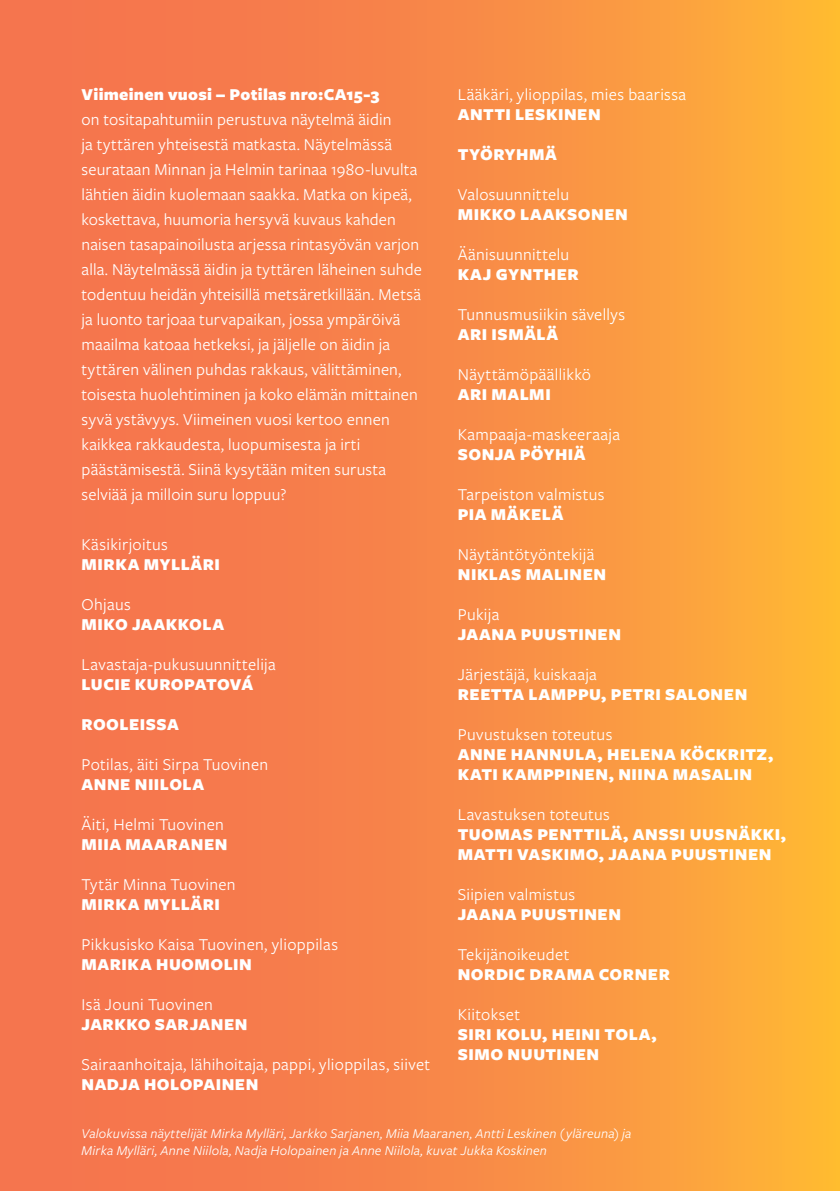
<style>
.page{position:relative;width:840px;height:1191px;background:#fff}
.page>*{position:absolute;margin:0;border:0;box-sizing:border-box;transform-origin:0 0}
.t1{font:17.2px/25px "Freight Sans Pro";letter-spacing:.015em;color:#fff}
.t2{font:900 17.2px/20px "Freight Sans Pro";letter-spacing:.03em;color:#fff}
.t3{font:italic 14px/16.8px "Freight Sans Pro";letter-spacing:.015em;color:#fff}
</style>
<div class="page">
<div style="left:0;top:0;width:839px;height:1191px;background:linear-gradient(to right,#f36953,#feaf39)"></div>
<img style="left:0;top:595px;width:1px;height:596px">
<p class="t2" style="left:81px;top:84px;width:299px">Viimeinen vuosi – Potilas nro:CA15-3</p>
<p class="t1" style="left:81px;top:106px;width:342px">on tositapahtumiin perustuva näytelmä äidin<br>ja tyttären yhteisestä matkasta. Näytelmässä seurataan Minnan ja Helmin tarinaa 1980-luvulta lähtien äidin kuolemaan saakka. Matka on kipeä, koskettava, huumoria hersyvä kuvaus kahden naisen tasapainoilusta arjessa rintasyövän varjon alla. Näytelmässä äidin ja tyttären läheinen suhde todentuu heidän yhteisillä metsäretkillään. Metsä ja luonto tarjoaa turvapaikan, jossa ympäröivä maailma katoaa hetkeksi, ja jäljelle on äidin ja tyttären välinen puhdas rakkaus, välittäminen, toisesta huolehtiminen ja koko elämän mittainen syvä ystävyys. Viimeinen vuosi kertoo ennen kaikkea rakkaudesta, luopumisesta ja irti päästämisestä. Siinä kysytään miten surusta selviää ja milloin suru loppuu?</p>
<p class="t1" style="left:81px;top:531px;width:88px">Käsikirjoitus</p>
<p class="t2" style="left:81px;top:553px;width:140px">MIRKA MYLLÄRI</p>
<p class="t1" style="left:81px;top:591px;width:51px">Ohjaus</p>
<p class="t2" style="left:81px;top:613px;width:144px">MIKO JAAKKOLA</p>
<p class="t1" style="left:81px;top:651px;width:195px">Lavastaja-pukusuunnittelija</p>
<p class="t2" style="left:81px;top:673px;width:173px">LUCIE KUROPATOVÁ</p>
<p class="t2" style="left:81px;top:713px;width:99px">ROOLEISSA</p>
<p class="t1" style="left:81px;top:751px;width:188px">Potilas, äiti Sirpa Tuovinen</p>
<p class="t2" style="left:81px;top:773px;width:124px">ANNE NIILOLA</p>
<p class="t1" style="left:81px;top:811px;width:144px">Äiti, Helmi Tuovinen</p>
<p class="t2" style="left:81px;top:833px;width:147px">MIIA MAARANEN</p>
<p class="t1" style="left:81px;top:871px;width:155px">Tytär Minna Tuovinen</p>
<p class="t2" style="left:81px;top:893px;width:140px">MIRKA MYLLÄRI</p>
<p class="t1" style="left:81px;top:931px;width:258px">Pikkusisko Kaisa Tuovinen, ylioppilas</p>
<p class="t2" style="left:81px;top:953px;width:172px">MARIKA HUOMOLIN</p>
<p class="t1" style="left:81px;top:991px;width:133px">Isä Jouni Tuovinen</p>
<p class="t2" style="left:81px;top:1013px;width:167px">JARKKO SARJANEN</p>
<p class="t1" style="left:81px;top:1051px;width:350px">Sairaanhoitaja, lähihoitaja, pappi, ylioppilas, siivet</p>
<p class="t2" style="left:81px;top:1073px;width:178px">NADJA HOLOPAINEN</p>
<p class="t1" style="left:457px;top:81px;width:230px">Lääkäri, ylioppilas, mies baarissa</p>
<p class="t2" style="left:457px;top:103px;width:144px">ANTTI LESKINEN</p>
<p class="t2" style="left:457px;top:143px;width:101px">TYÖRYHMÄ</p>
<p class="t1" style="left:457px;top:181px;width:113px">Valosuunnittelu</p>
<p class="t2" style="left:457px;top:203px;width:171px">MIKKO LAAKSONEN</p>
<p class="t1" style="left:457px;top:241px;width:113px">Äänisuunnittelu</p>
<p class="t2" style="left:457px;top:263px;width:122px">KAJ GYNTHER</p>
<p class="t1" style="left:457px;top:301px;width:169px">Tunnusmusiikin sävellys</p>
<p class="t2" style="left:457px;top:323px;width:102px">ARI ISMÄLÄ</p>
<p class="t1" style="left:457px;top:361px;width:135px">Näyttämöpäällikkö</p>
<p class="t2" style="left:457px;top:383px;width:94px">ARI MALMI</p>
<p class="t1" style="left:457px;top:421px;width:164px">Kampaaja-maskeeraaja</p>
<p class="t2" style="left:457px;top:443px;width:129px">SONJA PÖYHIÄ</p>
<p class="t1" style="left:457px;top:481px;width:148px">Tarpeiston valmistus</p>
<p class="t2" style="left:457px;top:503px;width:107px">PIA MÄKELÄ</p>
<p class="t1" style="left:457px;top:541px;width:138px">Näytäntötyöntekijä</p>
<p class="t2" style="left:457px;top:563px;width:150px">NIKLAS MALINEN</p>
<p class="t1" style="left:457px;top:601px;width:43px">Pukija</p>
<p class="t2" style="left:457px;top:623px;width:165px">JAANA PUUSTINEN</p>
<p class="t1" style="left:457px;top:661px;width:140px">Järjestäjä, kuiskaaja</p>
<p class="t2" style="left:457px;top:683px;width:291px">REETTA LAMPPU, PETRI SALONEN</p>
<p class="t1" style="left:457px;top:721px;width:156px">Puvustuksen toteutus</p>
<p class="t2" style="left:457px;top:743px;width:317px">ANNE HANNULA, HELENA KÖCKRITZ,<br>KATI KAMPPINEN, NIINA MASALIN</p>
<p class="t1" style="left:457px;top:801px;width:154px">Lavastuksen toteutus</p>
<p class="t2" style="left:457px;top:823px;width:329px">TUOMAS PENTTILÄ, ANSSI UUSNÄKKI,<br>MATTI VASKIMO, JAANA PUUSTINEN</p>
<p class="t1" style="left:457px;top:881px;width:119px">Siipien valmistus</p>
<p class="t2" style="left:457px;top:903px;width:165px">JAANA PUUSTINEN</p>
<p class="t1" style="left:457px;top:941px;width:113px">Tekijänoikeudet</p>
<p class="t2" style="left:457px;top:963px;width:214px">NORDIC DRAMA CORNER</p>
<p class="t1" style="left:457px;top:1001px;width:64px">Kiitokset</p>
<p class="t2" style="left:457px;top:1023px;width:200px">SIRI KOLU, HEINI TOLA,<br>SIMO NUUTINEN</p>
<p class="t3" style="left:81px;top:1124px;width:551px">Valokuvissa näyttelijät Mirka Mylläri, Jarkko Sarjanen, Miia Maaranen, Antti Leskinen (yläreuna) ja<br>Mirka Mylläri, Anne Niilola, Nadja Holopainen ja Anne Niilola, kuvat Jukka Koskinen</p>
</div>
